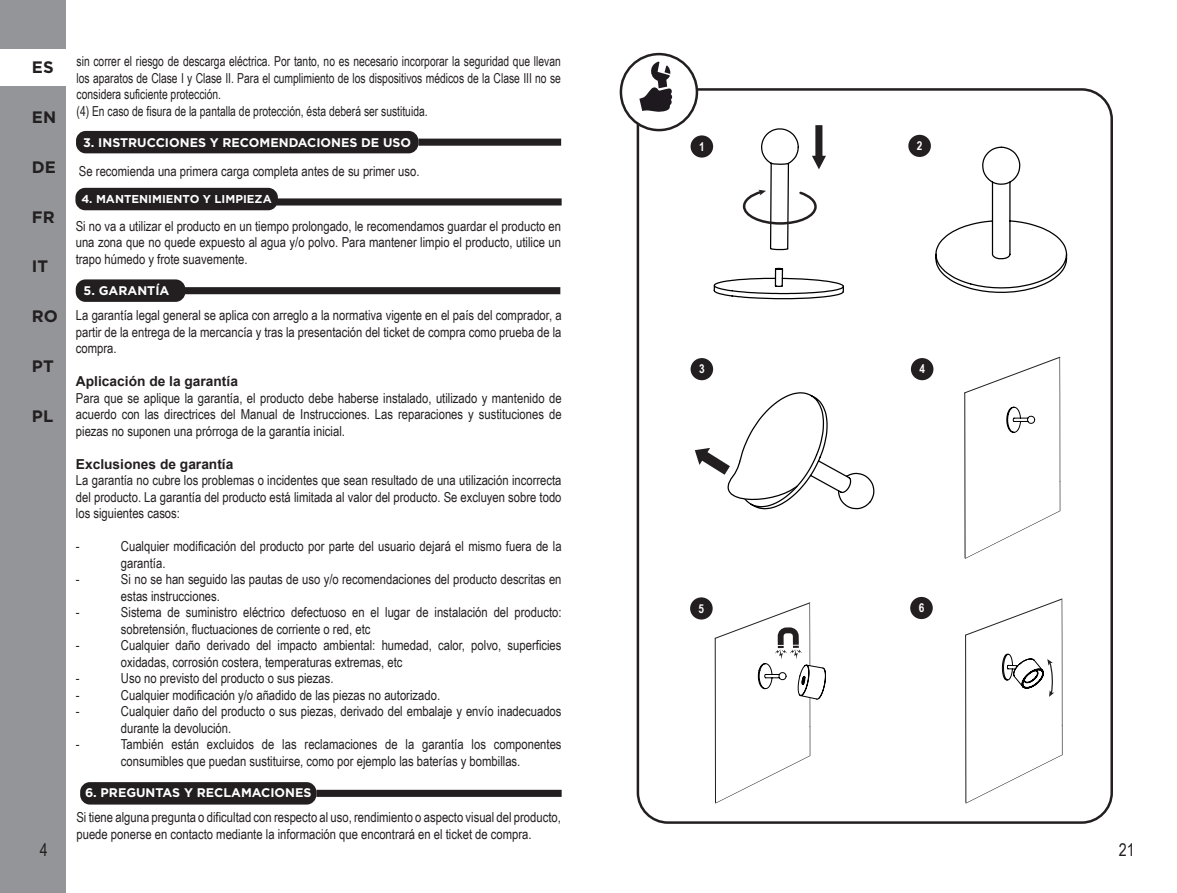
<style>
.page{position:relative;width:1177px;height:893px;background:#fff}
.page>*{position:absolute;margin:0;border:0;box-sizing:border-box;transform-origin:0 0}
.t1{font:17.5px "Arial Narrow";color:#231f20}
.t2{font:700 16.5px "Gotham";color:#231f20}
.t3{font:13.75px/16.5px "Arial Narrow";color:#231f20}
.t4{font:13.75px/16.5px "Arial Narrow";color:#231f20;scale:.91 1}
.t5{font:700 13.75px "Arial";color:#231f20}
.t6{font:700 12.5px "Gotham";color:#fff}
.t7{font:700 12.25px "Arial Narrow";color:#fff}
.t8{font:700 11.5px "Gotham";color:#fff}
</style>
<div class="page">
<div style="left:76px;top:131px;width:342px;height:22px;background:#231f20;border-radius:10px"></div>
<div style="left:75px;top:188px;width:203px;height:22px;background:#231f20;border-radius:10px"></div>
<div style="left:76px;top:279px;width:109px;height:23px;background:#231f20;border-radius:10px"></div>
<div style="left:80px;top:782px;width:236px;height:23px;background:#231f20;border-radius:10px"></div>
<div style="left:316px;top:790px;width:245px;height:7px;background:#231f20"></div>
<div style="left:418px;top:139px;width:143px;height:7px;background:#231f20"></div>
<div style="left:276px;top:198px;width:285px;height:8px;background:#231f20"></div>
<div style="left:182px;top:287px;width:378px;height:7px;background:#231f20"></div>
<div style="left:0;top:0;width:65px;height:893px;background:#939598"></div>
<div style="left:1px;top:49px;width:68px;height:37px;background:#fff"></div>
<div style="left:619px;top:53px;width:79px;height:78px;border:2px solid #231f20;border-radius:50%"></div>
<svg style="left:639px;top:61px;width:33px;height:51px"></svg>
<div style="left:910px;top:358px;width:23px;height:22px;background:#231f20;border-radius:50%"></div>
<div style="left:690px;top:358px;width:23px;height:22px;background:#231f20;border-radius:50%"></div>
<div style="left:910px;top:597px;width:22px;height:22px;background:#231f20;border-radius:50%"></div>
<div style="left:690px;top:597px;width:22px;height:22px;background:#231f20;border-radius:50%"></div>
<div style="left:690px;top:135px;width:23px;height:23px;background:#231f20;border-radius:50%"></div>
<div style="left:908px;top:135px;width:22px;height:22px;background:#231f20;border-radius:50%"></div>
<svg style="left:935px;top:146px;width:132px;height:147px"></svg>
<svg style="left:964px;top:356px;width:96px;height:203px"></svg>
<svg style="left:694px;top:392px;width:181px;height:118px"></svg>
<svg style="left:712px;top:125px;width:132px;height:175px"></svg>
<svg style="left:714px;top:602px;width:112px;height:201px"></svg>
<div style="left:809px;top:682px;width:7px;height:7px;background:#fff"></div>
<svg style="left:965px;top:598px;width:98px;height:205px"></svg>
<p class="t2" style="left:32px;top:58px;width:23px">ES</p>
<p class="t2" style="left:32px;top:108px;width:26px">EN</p>
<p class="t2" style="left:32px;top:157px;width:26px">DE</p>
<p class="t2" style="left:32px;top:207px;width:24px">FR</p>
<p class="t2" style="left:32px;top:257px;width:18px">IT</p>
<p class="t2" style="left:32px;top:307px;width:28px">RO</p>
<p class="t2" style="left:32px;top:356px;width:23px">PT</p>
<p class="t2" style="left:32px;top:406px;width:23px">PL</p>
<p class="t4" style="left:77px;top:52px;width:533px">sin correr el riesgo de descarga eléctrica. Por tanto, no es necesario incorporar la seguridad que llevan los aparatos de Clase I y Clase II. Para el cumplimiento de los dispositivos médicos de la Clase III no se considera suficiente protección.<br>(4) En caso de fisura de la pantalla de protección, ésta deberá ser sustituida.</p>
<p class="t6" style="left:83px;top:135px;width:329px">3. INSTRUCCIONES Y RECOMENDACIONES DE USO</p>
<p class="t3" style="left:79px;top:162px;width:342px">Se recomienda una primera carga completa antes de su primer uso.</p>
<p class="t8" style="left:81px;top:193px;width:192px">4. MANTENIMIENTO Y LIMPIEZA</p>
<p class="t3" style="left:76px;top:217px;width:487px;text-align:justify">Si no va a utilizar el producto en un tiempo prolongado, le recomendamos guardar el producto en una zona que no quede expuesto al agua y/o polvo. Para mantener limpio el producto, utilice un trapo húmedo y frote suavemente.</p>
<p class="t6" style="left:84px;top:283px;width:87px">5. GARANTÍA</p>
<p class="t3" style="left:76px;top:307px;width:487px;text-align:justify">La garantía legal general se aplica con arreglo a la normativa vigente en el país del comprador, a partir de la entrega de la mercancía y tras la presentación del ticket de compra como prueba de la compra.</p>
<p class="t5" style="left:76px;top:372px;width:164px">Aplicación de la garantía</p>
<p class="t3" style="left:76px;top:389px;width:487px;text-align:justify">Para que se aplique la garantía, el producto debe haberse instalado, utilizado y mantenido de acuerdo con las directrices del Manual de Instrucciones. Las reparaciones y sustituciones de piezas no suponen una prórroga de la garantía inicial.</p>
<p class="t5" style="left:76px;top:454px;width:159px">Exclusiones de garantía</p>
<p class="t3" style="left:76px;top:472px;width:487px;text-align:justify">La garantía no cubre los problemas o incidentes que sean resultado de una utilización incorrecta del producto. La garantía del producto está limitada al valor del producto. Se excluyen sobre todo los siguientes casos:</p>
<p class="t3" style="left:76px;top:538px;width:5px">-</p>
<p class="t3" style="left:121px;top:538px;width:442px">Cualquier modificación del producto por parte del usuario dejará el mismo fuera de la garantía.</p>
<p class="t3" style="left:76px;top:571px;width:5px">-</p>
<p class="t3" style="left:121px;top:571px;width:442px">Si no se han seguido las pautas de uso y/o recomendaciones del producto descritas en estas instrucciones.</p>
<p class="t3" style="left:76px;top:604px;width:5px">-</p>
<p class="t3" style="left:121px;top:604px;width:442px">Sistema de suministro eléctrico defectuoso en el lugar de instalación del producto: sobretensión, fluctuaciones de corriente o red, etc</p>
<p class="t3" style="left:76px;top:637px;width:5px">-</p>
<p class="t3" style="left:121px;top:637px;width:442px">Cualquier daño derivado del impacto ambiental: humedad, calor, polvo, superficies oxidadas, corrosión costera, temperaturas extremas, etc</p>
<p class="t3" style="left:76px;top:670px;width:5px">-</p>
<p class="t3" style="left:121px;top:670px;width:214px">Uso no previsto del producto o sus piezas.</p>
<p class="t3" style="left:76px;top:686px;width:5px">-</p>
<p class="t3" style="left:121px;top:686px;width:321px">Cualquier modificación y/o añadido de las piezas no autorizado.</p>
<p class="t3" style="left:76px;top:703px;width:5px">-</p>
<p class="t3" style="left:121px;top:703px;width:442px">Cualquier daño del producto o sus piezas, derivado del embalaje y envío inadecuados durante la devolución.</p>
<p class="t3" style="left:76px;top:736px;width:5px">-</p>
<p class="t3" style="left:121px;top:736px;width:442px">También están excluidos de las reclamaciones de la garantía los componentes consumibles que puedan sustituirse, como por ejemplo las baterías y bombillas.</p>
<p class="t6" style="left:85px;top:785px;width:228px">6. PREGUNTAS Y RECLAMACIONES</p>
<p class="t7" style="left:699px;top:137px;width:7px">1</p>
<p class="t7" style="left:916px;top:137px;width:7px">2</p>
<p class="t7" style="left:699px;top:360px;width:7px">3</p>
<p class="t7" style="left:919px;top:360px;width:7px">4</p>
<p class="t7" style="left:698px;top:599px;width:7px">5</p>
<p class="t7" style="left:918px;top:599px;width:7px">6</p>
<p class="t3" style="left:76px;top:808px;width:486px">Si tiene alguna pregunta o dificultad con respecto al uso, rendimiento o aspecto visual del producto, puede ponerse en contacto mediante la información que encontrará en el ticket de compra.</p>
<p class="t1" style="left:40px;top:837px;width:9px">4</p>
<p class="t1" style="left:1118px;top:837px;width:17px">21</p>
</div>
